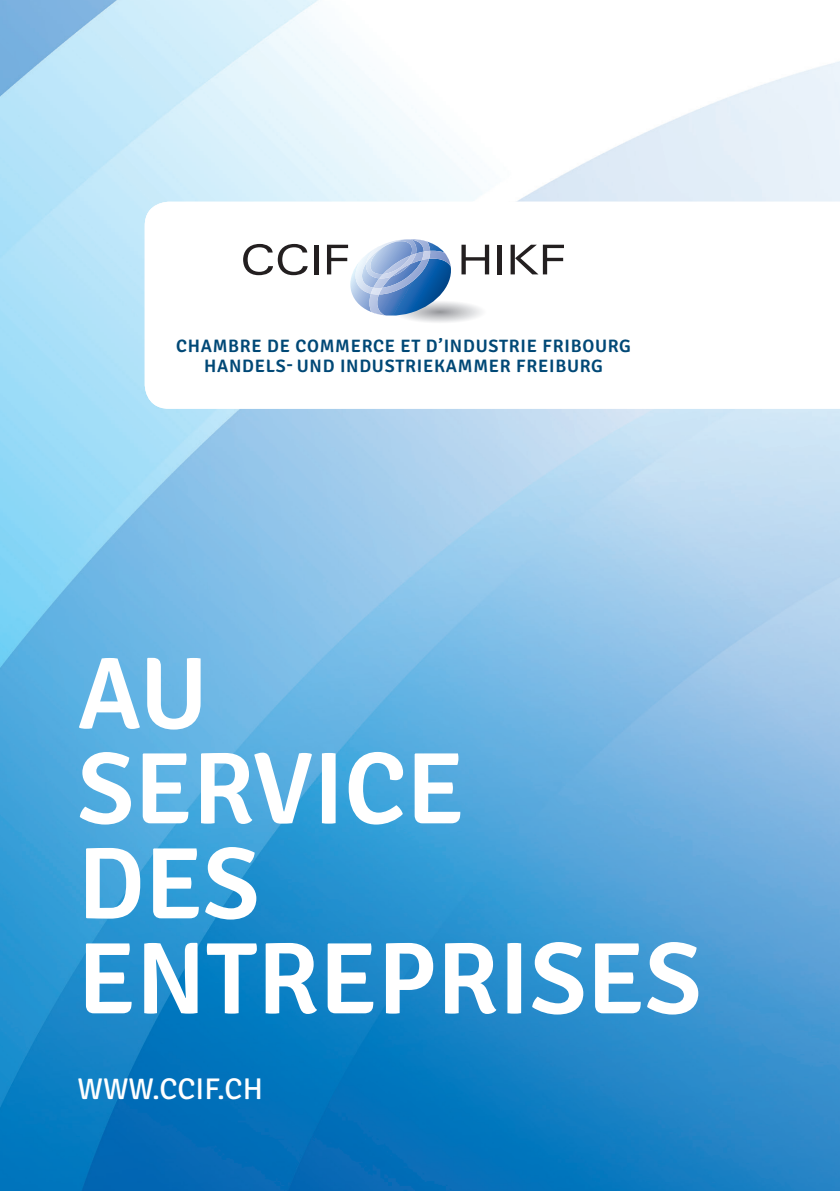
<style>
.page{position:relative;width:840px;height:1191px;background:#fff}
.page>*{position:absolute;margin:0;border:0;box-sizing:border-box;transform-origin:0 0}
.t1{font:600 102px/95px "Signika";color:#fff}
.t2{font:30px "Signika";color:#fff}
.t3{font:600 18px/20px "Signika";letter-spacing:.04em;color:#004876;text-align:center}
</style>
<div class="page">
<img style="left:0;top:0;width:839px;height:1191px">
<svg style="left:145px;top:202px;width:694px;height:207px"></svg>
<svg style="left:243px;top:244px;width:64px;height:31px"></svg>
<hr style="left:314px;top:245px;width:4px;height:29px;background:#231f20">
<svg style="left:327px;top:239px;width:162px;height:86px"></svg>
<hr style="left:497px;top:245px;width:4px;height:29px;background:#231f20">
<svg style="left:510px;top:245px;width:53px;height:29px"></svg>
<p class="t3" style="left:176px;top:336px;width:456px">CHAMBRE DE COMMERCE ET D’INDUSTRIE FRIBOURG<br>HANDELS- UND INDUSTRIEKAMMER FREIBURG</p>
<h1 class="t1" style="left:77px;top:648px;width:625px">AU<br>SERVICE<br>DES<br>ENTREPRISES</h1>
<h2 class="t2" style="left:77px;top:1072px;width:187px">WWW.CCIF.CH</h2>
</div>
